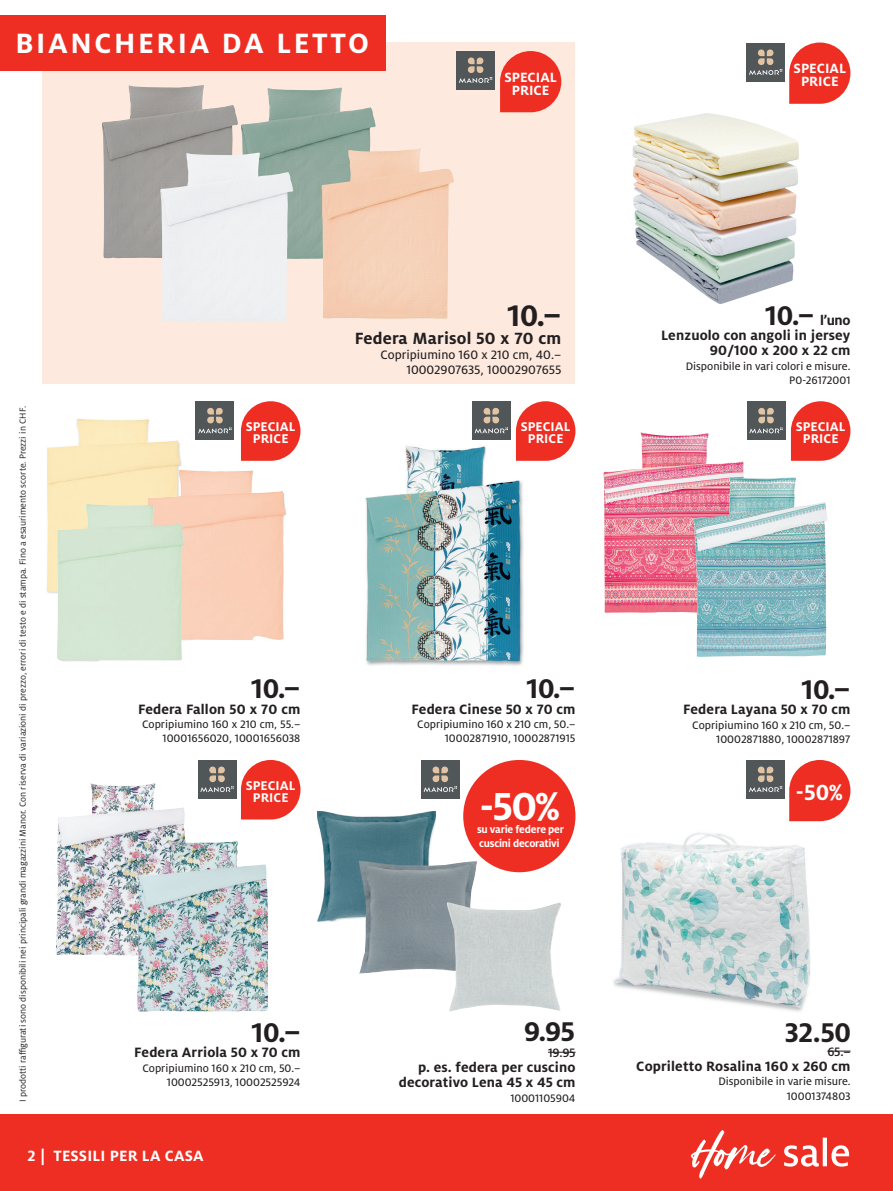
<style>
.page{position:relative;width:893px;height:1191px;background:#fff}
.page>*{position:absolute;margin:0;border:0;box-sizing:border-box;transform-origin:0 0}
.t1{font:700 43.2px "Milofor Manor";color:#fff}
.t2{font:700 33px "Milofor Manor";color:#231f20}
.t3{font:700 30.9px "Milofor Manor";letter-spacing:.085em;color:#fff}
.t4{font:700 30px "Milofor Manor";letter-spacing:-.075em;color:#231f20}
.t5{font:700 24.3px "Milofor Manor";color:#fff}
.t6{font:700 18px "Milofor Manor";letter-spacing:.01em;color:#231f20}
.t7{font:700 16.5px "Milofor Manor";letter-spacing:.01em;color:#fff}
.t8{font:700 15px/15.3px "Milofor Manor";letter-spacing:.01em;color:#231f20;text-align:right}
.t9{font:700 14.85px/13px "Milofor Manor";letter-spacing:.005em;color:#fff;text-align:center}
.t10{font:700 13.95px/12.3px "Milofor Manor";letter-spacing:.005em;color:#fff;text-align:center}
.t11{font:13.5px/15.3px "Milofor Manor Text";color:#231f20;text-align:right}
.t12{font:500 13.5px "Milofor Manor";color:#231f20}
.t13{font:12px/14.4px "Milofor Manor Text";color:#231f20;text-align:right}
.t14{font:700 11.7px/13.5px "Milofor Manor";letter-spacing:-.02em;color:#fff}
.t15{font:9.75px "Milofor Manor";color:#231f20}
.s1{font-size:30px}
</style>
<div class="page">
<div style="left:0;top:1114px;width:893px;height:77px;background:#ee2e22"></div>
<img style="left:365px;top:444px;width:159px;height:222px">
<div style="left:43px;top:43px;width:532px;height:341px;background:#fde9de"></div>
<img style="left:46px;top:401px;width:150px;height:192px">
<img style="left:317px;top:811px;width:119px;height:110px">
<img style="left:358px;top:861px;width:119px;height:113px">
<img style="left:447px;top:902px;width:114px;height:109px">
<img style="left:613px;top:832px;width:197px;height:180px">
<img style="left:147px;top:469px;width:139px;height:172px">
<img style="left:56px;top:504px;width:128px;height:158px">
<img style="left:632px;top:113px;width:167px;height:191px">
<svg style="left:241px;top:760px;width:59px;height:59px;background:#f04d43"></svg>
<svg style="left:516px;top:401px;width:59px;height:60px;background:#f04f45"></svg>
<svg style="left:791px;top:401px;width:59px;height:60px;background:#f04f45"></svg>
<svg style="left:241px;top:401px;width:59px;height:60px;background:#f04f45"></svg>
<img style="left:102px;top:85px;width:136px;height:174px">
<img style="left:241px;top:87px;width:135px;height:172px">
<img style="left:321px;top:148px;width:133px;height:171px">
<svg style="left:500px;top:51px;width:61px;height:61px;background:#f04b3f"></svg>
<svg style="left:789px;top:43px;width:61px;height:61px;background:#f04e44"></svg>
<svg style="left:789px;top:760px;width:61px;height:61px;background:#f04f45"></svg>
<img style="left:603px;top:432px;width:141px;height:181px">
<img style="left:56px;top:783px;width:130px;height:173px">
<img style="left:137px;top:840px;width:131px;height:172px">
<img style="left:693px;top:477px;width:135px;height:180px">
<div style="left:198px;top:760px;width:38px;height:38px;background:#515659"></div>
<svg style="left:200px;top:766px;width:34px;height:26px"></svg>
<div style="left:421px;top:760px;width:39px;height:38px;background:#515659"></div>
<svg style="left:424px;top:766px;width:33px;height:26px"></svg>
<div style="left:746px;top:760px;width:39px;height:38px;background:#515659"></div>
<svg style="left:749px;top:766px;width:33px;height:26px"></svg>
<div style="left:196px;top:401px;width:38px;height:39px;background:#515659"></div>
<svg style="left:198px;top:408px;width:34px;height:25px"></svg>
<div style="left:472px;top:401px;width:39px;height:39px;background:#515659"></div>
<svg style="left:475px;top:408px;width:33px;height:25px"></svg>
<div style="left:747px;top:401px;width:38px;height:39px;background:#515659"></div>
<svg style="left:749px;top:408px;width:34px;height:25px"></svg>
<div style="left:746px;top:43px;width:39px;height:39px;background:#515659"></div>
<svg style="left:749px;top:49px;width:33px;height:26px"></svg>
<div style="left:456px;top:51px;width:39px;height:39px;background:#515659"></div>
<svg style="left:459px;top:57px;width:33px;height:26px"></svg>
<img style="left:160px;top:152px;width:133px;height:170px">
<svg style="left:784px;top:1137px;width:65px;height:29px"></svg>
<svg style="left:691px;top:1130px;width:84px;height:48px"></svg>
<svg style="left:548px;top:1052px;width:28px;height:1px"></svg>
<svg style="left:827px;top:1050px;width:23px;height:1px"></svg>
<div style="left:463px;top:760px;width:112px;height:112px;background:#ee2e22;border-radius:50%"></div>
<div style="left:0;top:15px;width:386px;height:55px;background:#ee2e22"></div>
<h3 class="t3" style="left:15px;top:33px;width:355px">BIANCHERIA DA LETTO</h3>
<p class="t9" style="left:504px;top:72px;width:54px">SPECIAL<br>PRICE</p>
<p class="t9" style="left:793px;top:63px;width:54px">SPECIAL<br>PRICE</p>
<p class="t15" style="left:20px;top:1101px;width:697px;rotate:-90deg">I prodotti raffigurati sono disponibili nei principali grandi magazzini Manor. Con riserva di variazioni di prezzo, errori di testo e di stampa. Fino a esaurimento scorte. Prezzi in CHF.</p>
<p class="t10" style="left:246px;top:422px;width:51px">SPECIAL<br>PRICE</p>
<h3 class="t4" style="left:250px;top:679px;width:52px">10.–</h3>
<p class="t8" style="left:138px;top:703px;width:164px">Federa Fallon 50 x 70 cm</p>
<p class="t13" style="left:142px;top:716px;width:160px">Copripiumino 160 x 210 cm, 55.–<br>10001656020, 10001656038</p>
<p class="t10" style="left:246px;top:780px;width:51px">SPECIAL<br>PRICE</p>
<h3 class="t4" style="left:250px;top:1023px;width:52px">10.–</h3>
<p class="t8" style="left:134px;top:1046px;width:168px">Federa Arriola 50 x 70 cm</p>
<p class="t13" style="left:142px;top:1060px;width:160px">Copripiumino 160 x 210 cm, 50.–<br>10002525913, 10002525924</p>
<h3 class="t7" style="left:27px;top:1150px;width:178px">2 | TESSILI PER LA CASA</h3>
<h2 class="t2" style="left:505px;top:305px;width:57px">10.–</h2>
<h3 class="t6" style="left:355px;top:332px;width:208px">Federa Marisol 50 x 70 cm</h3>
<p class="t11" style="left:381px;top:346px;width:182px">Copripiumino 160 x 210 cm, 40.–<br>10002907635, 10002907655</p>
<p class="t8" style="left:661px;top:314px;width:191px"><span class="s1">10.–</span> l’uno<br>Lenzuolo con angoli in jersey<br>90/100 x 200 x 22 cm</p>
<p class="t13" style="left:686px;top:358px;width:166px">Disponibile in vari colori e misure.<br>P0-26172001</p>
<p class="t10" style="left:521px;top:422px;width:51px">SPECIAL<br>PRICE</p>
<p class="t10" style="left:796px;top:422px;width:51px">SPECIAL<br>PRICE</p>
<h3 class="t4" style="left:525px;top:679px;width:52px">10.–</h3>
<p class="t8" style="left:412px;top:703px;width:165px">Federa Cinese 50 x 70 cm</p>
<p class="t13" style="left:417px;top:716px;width:160px">Copripiumino 160 x 210 cm, 50.–<br>10002871910, 10002871915</p>
<h1 class="t1" style="left:480px;top:793px;width:81px">-50%</h1>
<p class="t14" style="left:477px;top:824px;width:88px">su varie federe per cuscini decorativi</p>
<h3 class="t4" style="left:800px;top:680px;width:52px">10.–</h3>
<p class="t8" style="left:683px;top:703px;width:169px">Federa Layana 50 x 70 cm</p>
<p class="t13" style="left:692px;top:717px;width:160px">Copripiumino 160 x 210 cm, 50.–<br>10002871880, 10002871897</p>
<h3 class="t5" style="left:796px;top:784px;width:48px">-50%</h3>
<h3 class="t4" style="left:524px;top:1022px;width:53px">9.95</h3>
<p class="t12" style="left:548px;top:1044px;width:29px">19.95</p>
<p class="t8" style="left:399px;top:1061px;width:178px">p. es. federa per cuscino decorativo Lena 45 x 45 cm</p>
<p class="t13" style="left:510px;top:1090px;width:67px">10001105904</p>
<h3 class="t4" style="left:784px;top:1023px;width:68px">32.50</h3>
<p class="t12" style="left:827px;top:1043px;width:25px">65.–</p>
<p class="t8" style="left:636px;top:1060px;width:216px">Copriletto Rosalina 160 x 260 cm</p>
<p class="t13" style="left:718px;top:1074px;width:134px">Disponibile in varie misure.<br>10001374803</p>
</div>
